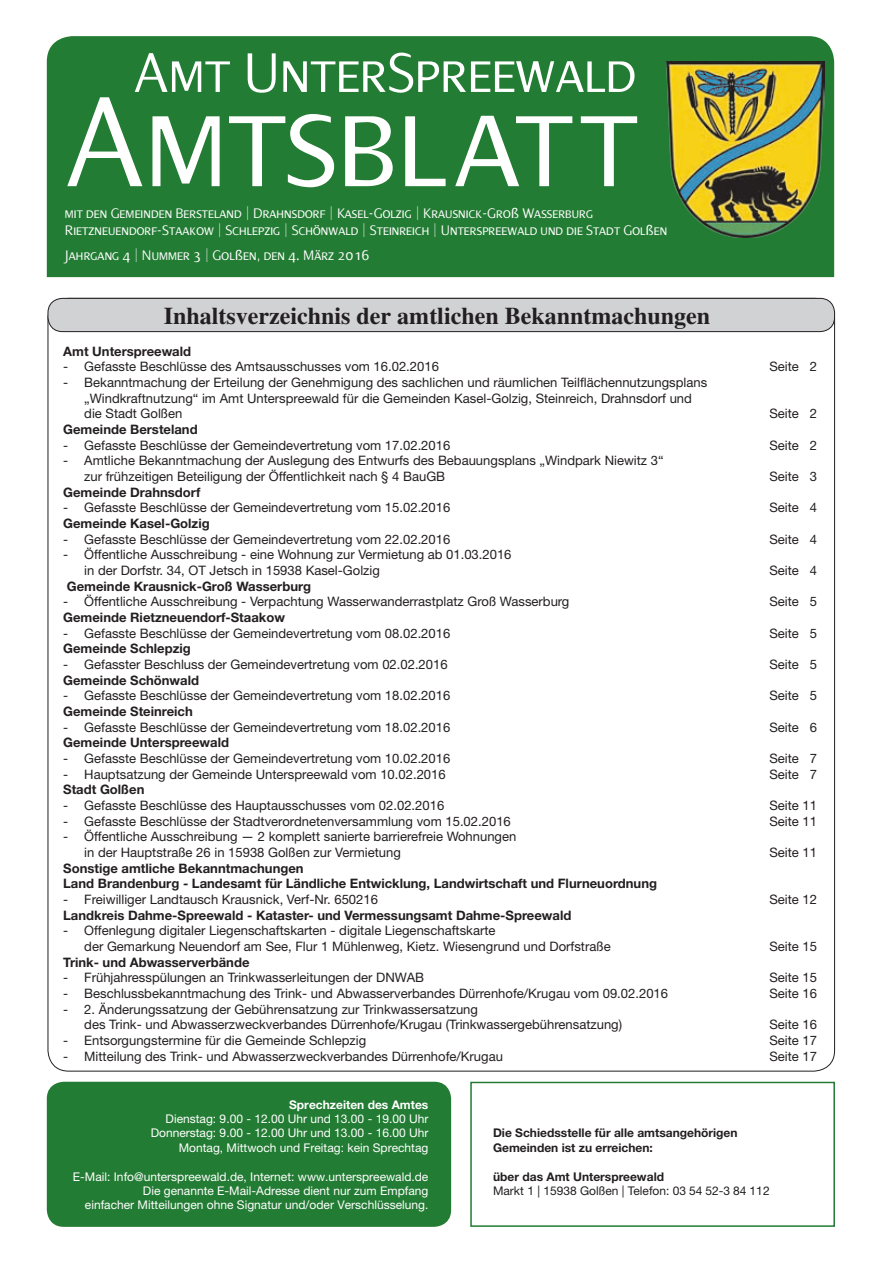
<style>
.page{position:relative;width:881px;height:1263px;background:#fff}
.page>*{position:absolute;margin:0;border:0;box-sizing:border-box;transform-origin:0 0}
.t1{font:138px "Dialog Light Small Caps";color:#fff}
.t2{font:60.3px "Dialog Light Small Caps";color:#fff}
.t3{font:700 24px "Times LT";color:#231f20}
.t4{font:15px/16.5px "Dialog Light Small Caps";color:#fff}
.t5{font:13.05px/15.6px "Helvetica Neue LT";color:#231f20}
.t6{font:700 13.05px/15.6px "Helvetica Neue LT";color:#231f20}
.t7{font:12px/14.4px "Helvetica Neue LT";color:#fff;text-align:right}
.t8{font:700 12px/14.4px "Helvetica Neue LT";color:#231f20}
.t9{font:12px "Helvetica Neue LT";color:#231f20}
.t10{font:700 12px "Helvetica Neue LT";color:#fff}
</style>
<div class="page">
<div style="left:47px;top:36px;width:786px;height:241px;background:#237c33"></div>
<img style="left:666px;top:62px;width:158px;height:176px">
<div style="left:47px;top:1082px;width:404px;height:145px;background:#237c33;border-radius:17px"></div>
<div style="left:470px;top:1082px;width:364px;height:145px;border:2px solid #237c33"></div>
<div style="left:48px;top:298px;width:786px;height:34px;background:#d1d2d4;border-radius:15px"></div>
<div style="left:48px;top:298px;width:786px;height:34px;border:1px solid #231f20;border-radius:15px"></div>
<h2 class="t2" style="left:134px;top:40px;width:504px">Amt UnterSpreewald</h2>
<h1 class="t1" style="left:65px;top:67px;width:574px">Amtsblatt</h1>
<p class="t4" style="left:65px;top:205px;width:604px">mit den Gemeinden Bersteland | Drahnsdorf | Kasel-Golzig | Krausnick-Groß Wasserburg<br>Rietzneuendorf-Staakow | Schlepzig | Schönwald | Steinreich | Unterspreewald und die Stadt Golßen</p>
<p class="t4" style="left:63px;top:247px;width:307px">Jahrgang 4 | Nummer 3 | Golßen, den 4. März 2016</p>
<h3 class="t3" style="left:164px;top:302px;width:548px">Inhaltsverzeichnis der amtlichen Bekanntmachungen</h3>
<p class="t6" style="left:63px;top:343px;width:129px">Amt Unterspreewald</p>
<p class="t5" style="left:63px;top:359px;width:377px">- Gefasste Beschlüsse des Amtsausschusses vom 16.02.2016</p>
<p class="t5" style="left:769px;top:359px;width:49px">Seite 2</p>
<p class="t5" style="left:84px;top:374px;width:624px;text-indent:-21px">- Bekanntmachung der Erteilung der Genehmigung des sachlichen und räumlichen Teilflächennutzungsplans „Windkraftnutzung“ im Amt Unterspreewald für die Gemeinden Kasel-Golzig, Steinreich, Drahnsdorf und die Stadt Golßen</p>
<p class="t5" style="left:769px;top:406px;width:49px">Seite 2</p>
<p class="t6" style="left:63px;top:421px;width:136px">Gemeinde Bersteland</p>
<p class="t5" style="left:63px;top:437px;width:388px">- Gefasste Beschlüsse der Gemeindevertretung vom 17.02.2016</p>
<p class="t5" style="left:769px;top:437px;width:49px">Seite 2</p>
<p class="t5" style="left:84px;top:453px;width:580px;text-indent:-21px">- Amtliche Bekanntmachung der Auslegung des Entwurfs des Bebauungsplans „Windpark Niewitz 3“ zur frühzeitigen Beteiligung der Öffentlichkeit nach § 4 BauGB</p>
<p class="t5" style="left:769px;top:468px;width:49px">Seite 3</p>
<p class="t6" style="left:63px;top:484px;width:138px">Gemeinde Drahnsdorf</p>
<p class="t5" style="left:63px;top:500px;width:388px">- Gefasste Beschlüsse der Gemeindevertretung vom 15.02.2016</p>
<p class="t5" style="left:769px;top:500px;width:49px">Seite 4</p>
<p class="t6" style="left:63px;top:515px;width:148px">Gemeinde Kasel-Golzig</p>
<p class="t5" style="left:63px;top:531px;width:388px">- Gefasste Beschlüsse der Gemeindevertretung vom 22.02.2016</p>
<p class="t5" style="left:769px;top:531px;width:49px">Seite 4</p>
<p class="t5" style="left:84px;top:547px;width:428px;text-indent:-21px">- Öffentliche Ausschreibung - eine Wohnung zur Vermietung ab 01.03.2016 in der Dorfstr. 34, OT Jetsch in 15938 Kasel-Golzig</p>
<p class="t5" style="left:769px;top:562px;width:49px">Seite 4</p>
<p class="t6" style="left:67px;top:578px;width:246px">Gemeinde Krausnick-Groß Wasserburg</p>
<p class="t5" style="left:63px;top:594px;width:507px">- Öffentliche Ausschreibung - Verpachtung Wasserwanderrastplatz Groß Wasserburg</p>
<p class="t5" style="left:769px;top:594px;width:49px">Seite 5</p>
<p class="t6" style="left:63px;top:609px;width:223px">Gemeinde Rietzneuendorf-Staakow</p>
<p class="t5" style="left:63px;top:625px;width:388px">- Gefasste Beschlüsse der Gemeindevertretung vom 08.02.2016</p>
<p class="t5" style="left:769px;top:625px;width:49px">Seite 5</p>
<p class="t6" style="left:63px;top:640px;width:129px">Gemeinde Schlepzig</p>
<p class="t5" style="left:63px;top:656px;width:386px">- Gefasster Beschluss der Gemeindevertretung vom 02.02.2016</p>
<p class="t5" style="left:769px;top:656px;width:49px">Seite 5</p>
<p class="t6" style="left:63px;top:672px;width:137px">Gemeinde Schönwald</p>
<p class="t5" style="left:63px;top:688px;width:388px">- Gefasste Beschlüsse der Gemeindevertretung vom 18.02.2016</p>
<p class="t5" style="left:769px;top:688px;width:49px">Seite 5</p>
<p class="t6" style="left:63px;top:703px;width:131px">Gemeinde Steinreich</p>
<p class="t5" style="left:63px;top:719px;width:388px">- Gefasste Beschlüsse der Gemeindevertretung vom 18.02.2016</p>
<p class="t5" style="left:769px;top:719px;width:49px">Seite 6</p>
<p class="t6" style="left:63px;top:734px;width:167px">Gemeinde Unterspreewald</p>
<p class="t5" style="left:63px;top:750px;width:388px">- Gefasste Beschlüsse der Gemeindevertretung vom 10.02.2016</p>
<p class="t5" style="left:769px;top:750px;width:49px">Seite 7</p>
<p class="t5" style="left:63px;top:766px;width:384px">- Hauptsatzung der Gemeinde Unterspreewald vom 10.02.2016</p>
<p class="t5" style="left:769px;top:766px;width:49px">Seite 7</p>
<p class="t6" style="left:63px;top:781px;width:83px">Stadt Golßen</p>
<p class="t5" style="left:63px;top:797px;width:382px">- Gefasste Beschlüsse des Hauptausschusses vom 02.02.2016</p>
<p class="t5" style="left:769px;top:797px;width:49px">Seite 11</p>
<p class="t5" style="left:63px;top:813px;width:449px">- Gefasste Beschlüsse der Stadtverordnetenversammlung vom 15.02.2016</p>
<p class="t5" style="left:769px;top:813px;width:49px">Seite 11</p>
<p class="t5" style="left:84px;top:829px;width:433px;text-indent:-21px">- Öffentliche Ausschreibung — 2 komplett sanierte barrierefreie Wohnungen in der Hauptstraße 26 in 15938 Golßen zur Vermietung</p>
<p class="t5" style="left:769px;top:844px;width:49px">Seite 11</p>
<p class="t6" style="left:63px;top:860px;width:595px">Sonstige amtliche Bekanntmachungen<br>Land Brandenburg - Landesamt für Ländliche Entwicklung, Landwirtschaft und Flurneuordnung</p>
<p class="t5" style="left:63px;top:891px;width:316px">- Freiwilliger Landtausch Krausnick, Verf-Nr. 650216</p>
<p class="t5" style="left:769px;top:891px;width:49px">Seite 12</p>
<p class="t6" style="left:63px;top:907px;width:509px">Landkreis Dahme-Spreewald - Kataster- und Vermessungsamt Dahme-Spreewald</p>
<p class="t5" style="left:84px;top:922px;width:527px;text-indent:-21px">- Offenlegung digitaler Liegenschaftskarten - digitale Liegenschaftskarte<br>der Gemarkung Neuendorf am See, Flur 1 Mühlenweg, Kietz. Wiesengrund und Dorfstraße</p>
<p class="t5" style="left:769px;top:938px;width:49px">Seite 15</p>
<p class="t6" style="left:63px;top:954px;width:188px">Trink- und Abwasserverbände</p>
<p class="t5" style="left:63px;top:969px;width:362px">- Frühjahresspülungen an Trinkwasserleitungen der DNWAB</p>
<p class="t5" style="left:769px;top:969px;width:49px">Seite 15</p>
<p class="t5" style="left:63px;top:985px;width:606px">- Beschlussbekanntmachung des Trink- und Abwasserverbandes Dürrenhofe/Krugau vom 09.02.2016</p>
<p class="t5" style="left:769px;top:985px;width:49px">Seite 16</p>
<p class="t5" style="left:84px;top:1001px;width:539px;text-indent:-21px">- 2. Änderungssatzung der Gebührensatzung zur Trinkwassersatzung<br>des Trink- und Abwasserzweckverbandes Dürrenhofe/Krugau (Trinkwassergebührensatzung)</p>
<p class="t5" style="left:769px;top:1016px;width:49px">Seite 16</p>
<p class="t5" style="left:63px;top:1032px;width:304px">- Entsorgungstermine für die Gemeinde Schlepzig</p>
<p class="t5" style="left:769px;top:1032px;width:49px">Seite 17</p>
<p class="t5" style="left:63px;top:1048px;width:441px">- Mitteilung des Trink- und Abwasserzweckverbandes Dürrenhofe/Krugau</p>
<p class="t5" style="left:769px;top:1048px;width:49px">Seite 17</p>
<p class="t10" style="left:289px;top:1097px;width:141px">Sprechzeiten des Amtes</p>
<p class="t7" style="left:151px;top:1111px;width:279px">Dienstag: 9.00 - 12.00 Uhr und 13.00 - 19.00 Uhr<br>Donnerstag: 9.00 - 12.00 Uhr und 13.00 - 16.00 Uhr<br>Montag, Mittwoch und Freitag: kein Sprechtag</p>
<p class="t7" style="left:73px;top:1169px;width:357px">E-Mail: Info@unterspreewald.de, Internet: www.unterspreewald.de<br>Die genannte E-Mail-Adresse dient nur zum Empfang<br>einfacher Mitteilungen ohne Signatur und/oder Verschlüsselung.</p>
<p class="t8" style="left:493px;top:1125px;width:246px">Die Schiedsstelle für alle amtsangehörigen<br>Gemeinden ist zu erreichen:</p>
<p class="t8" style="left:493px;top:1169px;width:172px">über das Amt Unterspreewald</p>
<p class="t9" style="left:493px;top:1183px;width:278px">Markt 1 | 15938 Golßen | Telefon: 03 54 52-3 84 112</p>
</div>
